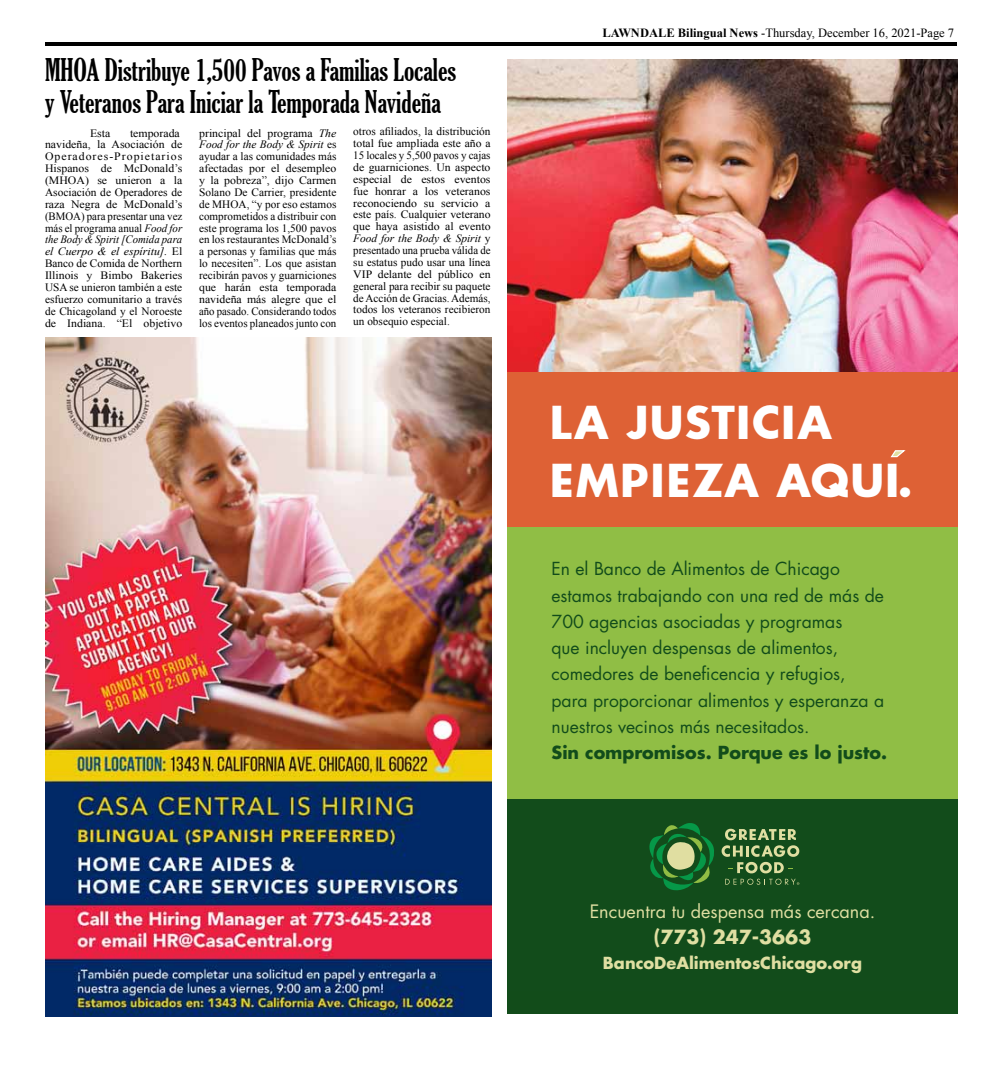
<style>
.page{position:relative;width:998px;height:1065px;background:#fff}
.page>*{position:absolute;margin:0;border:0;box-sizing:border-box;transform-origin:0 0}
.t1{font:47.5px/57.5px "Nourish Display";letter-spacing:-.05em;color:#fff}
.t2{font:extra-condensed 30px/32.5px "Gloucester";color:#000}
.t3{font:700 19px "Futura";color:#e0dfa2}
.t4{font:18px "Futura";color:#e0dfa2}
.t5{font:17.5px/26.2px "Futura";color:#124c1b}
.t6{font:700 17.5px "Futura";color:#124c1b}
.t7{font:700 16.25px "Futura";color:#e0dfa2}
.t8{font:12.5px "Times New Roman";color:#000}
.t9{font:11.25px/11.9px "Times New Roman";color:#000;scale:1.05 1}
.t10{font:11.25px/11.9px "Times New Roman";color:#000;text-align:justify}
.s1{font-style:italic}
.s2{font-weight:700}
</style>
<div class="page">
<hr style="left:45px;top:42px;width:911px;height:4px;background:#000">
<img style="left:507px;top:59px;width:450px;height:313px">
<div style="left:507px;top:527px;width:450px;height:272px;background:#90be45"></div>
<div style="left:507px;top:372px;width:450px;height:155px;background:#de6135"></div>
<div style="left:507px;top:799px;width:450px;height:196px;background:#124c1b"></div>
<svg style="left:890px;top:450px;width:16px;height:8px"></svg>
<svg style="left:649px;top:823px;width:65px;height:67px"></svg>
<svg style="left:721px;top:829px;width:78px;height:44px"></svg>
<svg style="left:725px;top:879px;width:74px;height:6px"></svg>
<img style="left:45px;top:338px;width:446px;height:678px">
<div style="left:507px;top:991px;width:451px;height:23px;background:#124c1a"></div>
<h2 class="t2" style="left:45px;top:53px;width:413px">MHOA Distribuye 1,500 Pavos a Familias Locales y Veteranos Para Iniciar la Temporada Navideña</h2>
<p class="t9" style="left:90px;top:127px;width:21px">Esta</p>
<p class="t9" style="left:45px;top:127px;width:132px;text-indent:85px">temporada navideña, la Asociación de<br>Operadores-Propietarios<br>Hispanos de McDonald’s (MHOA) se unieron a la<br>Asociación de Operadores de raza Negra de McDonald’s (BMOA) para presentar una vez más el programa anual <span class="s1">Food for the Body &amp; Spirit [Comida para el Cuerpo &amp; el espíritu].</span> El<br>Banco de Comida de Northern<br>Illinois y Bimbo Bakeries<br>USA se unieron también a este esfuerzo comunitario a través de Chicagoland y el Noroeste de Indiana. “El objetivo</p>
<p class="t9" style="left:199px;top:127px;width:132px;text-align:justify">principal del programa <span class="s1">The Food for the Body &amp; Spirit</span> es ayudar a las comunidades más afectadas por el desempleo y la pobreza”, dijo Carmen Solano De Carrier, presidente de MHOA, “y por eso estamos comprometidos a distribuir con este programa los 1,500 pavos en los restaurantes McDonald’s a personas y familias que más lo necesiten”. Los que asistan recibirán pavos y guarniciones que harán esta temporada navideña más alegre que el año pasado. Considerando todos los eventos planeados junto con</p>
<p class="t10" style="left:353px;top:125px;width:139px">otros afiliados, la distribución total fue ampliada este año a 15 locales y 5,500 pavos y cajas de guarniciones. Un aspecto especial de estos eventos fue honrar a los veteranos reconociendo su servicio a este país. Cualquier veterano que haya asistido al evento <span class="s1">Food for the Body &amp; Spirit</span> y presentado una prueba válida de su estatus pudo usar una línea VIP delante del público en general para recibir su paquete de Acción de Gracias. Además, todos los veteranos recibieron un obsequio especial.</p>
<p class="t8" style="left:602px;top:24px;width:353px"><span class="s2">LAWNDALE Bilingual News</span> -Thursday, December 16, 2021-Page 7</p>
<h1 class="t1" style="left:550px;top:396px;width:361px">LA JUSTICIA<br>EMPIEZA AQUI.</h1>
<p class="t5" style="left:551px;top:556px;width:334px">En el Banco de Alimentos de Chicago estamos trabajando con una red de más de 700 agencias asociadas y programas<br>que incluyen despensas de alimentos, comedores de beneficencia y refugios, para proporcionar alimentos y esperanza a nuestros vecinos más necesitados.</p>
<h3 class="t6" style="left:551px;top:741px;width:337px">Sin compromisos. Porque es lo justo.</h3>
<h3 class="t4" style="left:589px;top:900px;width:287px">Encuentra tu despensa más cercana.</h3>
<h3 class="t3" style="left:653px;top:924px;width:159px">(773) 247-3663</h3>
<h3 class="t7" style="left:603px;top:952px;width:260px">BancoDeAlimentosChicago.org</h3>
</div>
